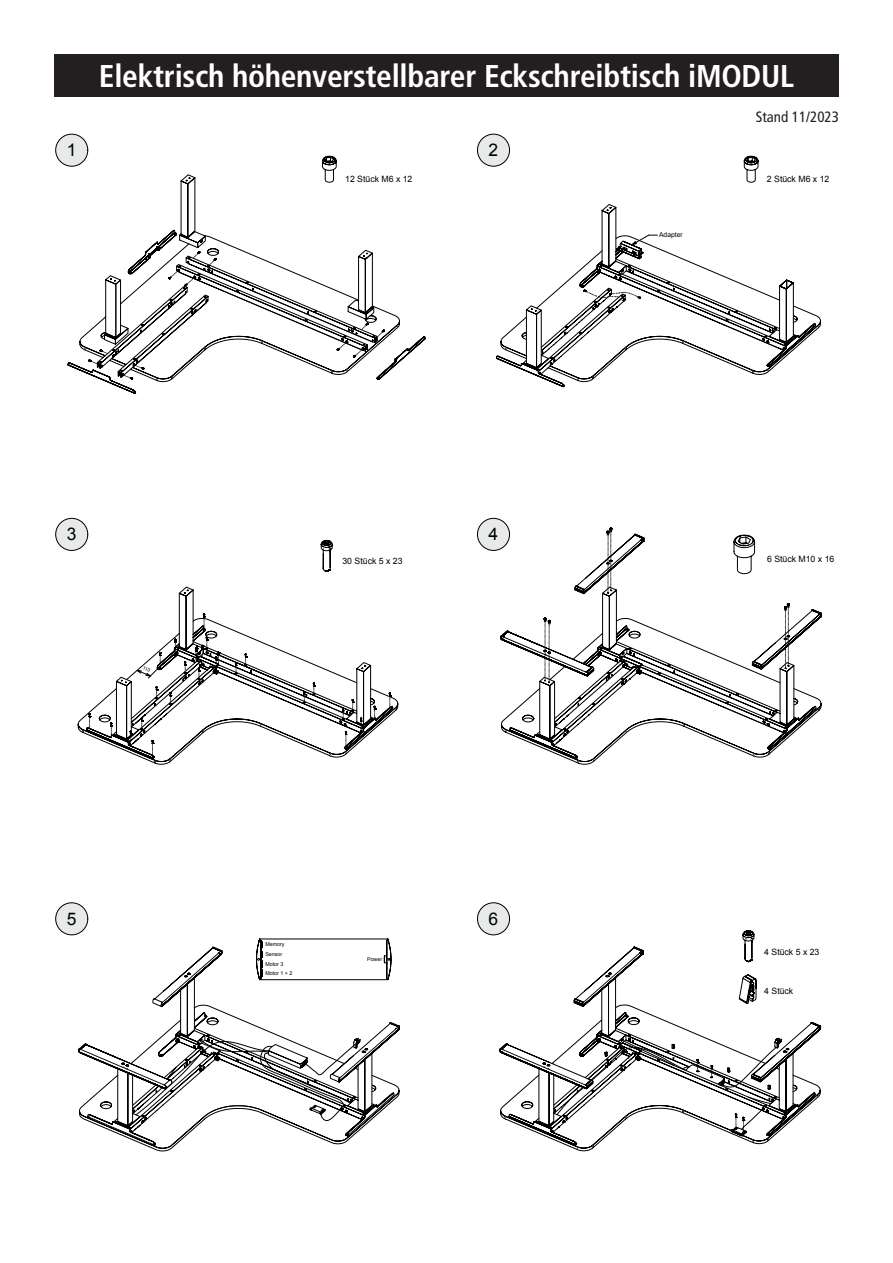
<style>
.page{position:relative;width:893px;height:1263px;background:#fff}
.page>*{position:absolute;margin:0;border:0;box-sizing:border-box;transform-origin:0 0}
.t1{font:700 condensed 31.5px "Frutiger LT Std";letter-spacing:-.01em;color:#fff}
.t2{font:17.4px "Arial";color:#000001}
.t3{font:condensed 15px "Frutiger LT Std";color:#231f20}
.t4{font:8.7px "Arial";color:#000001}
.t5{font:6.75px "Arial";letter-spacing:.005em;color:#000001}
.t6{font:5.4px/9.8px "Arial";color:#000001}
</style>
<div class="page">
<svg style="left:55px;top:902px;width:345px;height:243px"></svg>
<svg style="left:175px;top:175px;width:21px;height:56px"></svg>
<svg style="left:249px;top:905px;width:148px;height:109px"></svg>
<svg style="left:322px;top:155px;width:15px;height:28px"></svg>
<div style="left:56px;top:134px;width:32px;height:32px;background:#e8eae9;border:1px solid #000001;border-radius:50%"></div>
<div style="left:477px;top:134px;width:33px;height:32px;background:#e8eae9;border:1px solid #000001;border-radius:50%"></div>
<div style="left:56px;top:903px;width:32px;height:32px;background:#e8eae9;border:1px solid #000001;border-radius:50%"></div>
<div style="left:477px;top:903px;width:33px;height:32px;background:#e8eae9;border:1px solid #000001;border-radius:50%"></div>
<svg style="left:744px;top:155px;width:15px;height:28px"></svg>
<svg style="left:477px;top:235px;width:345px;height:530px"></svg>
<svg style="left:55px;top:950px;width:166px;height:202px"></svg>
<svg style="left:339px;top:1026px;width:61px;height:52px"></svg>
<svg style="left:500px;top:926px;width:321px;height:223px"></svg>
<div style="left:54px;top:54px;width:785px;height:43px;background:#231f20"></div>
<svg style="left:55px;top:236px;width:371px;height:529px"></svg>
<p class="t1" style="left:99px;top:57px;width:696px">Elektrisch höhenverstellbarer Eckschreibtisch iMODUL</p>
<p class="t3" style="left:756px;top:108px;width:85px">Stand 11/2023</p>
<h2 class="t2" style="left:67px;top:138px;width:11px">1</h2>
<h2 class="t2" style="left:488px;top:138px;width:11px">2</h2>
<p class="t4" style="left:345px;top:174px;width:69px">12 Stück M6 x 12</p>
<h2 class="t2" style="left:67px;top:523px;width:11px">3</h2>
<h2 class="t2" style="left:488px;top:523px;width:11px">4</h2>
<p class="t5" style="left:659px;top:231px;width:25px">Adapter</p>
<p class="t4" style="left:767px;top:174px;width:64px">2 Stück M6 x 12</p>
<p class="t4" style="left:342px;top:555px;width:62px">30 Stück 5 x 23</p>
<p class="t4" style="left:767px;top:553px;width:69px">6 Stück M10 x 16</p>
<h2 class="t2" style="left:67px;top:907px;width:11px">5</h2>
<h2 class="t2" style="left:488px;top:907px;width:11px">6</h2>
<p class="t6" style="left:265px;top:940px;width:21px">Memory<br>Sensor<br>Motor 3</p>
<p class="t6" style="left:265px;top:968px;width:29px">Motor 1 + 2</p>
<p class="t6" style="left:367px;top:954px;width:17px">Power</p>
<p class="t4" style="left:764px;top:946px;width:57px">4 Stück 5 x 23</p>
<p class="t4" style="left:764px;top:985px;width:31px">4 Stück</p>
</div>
